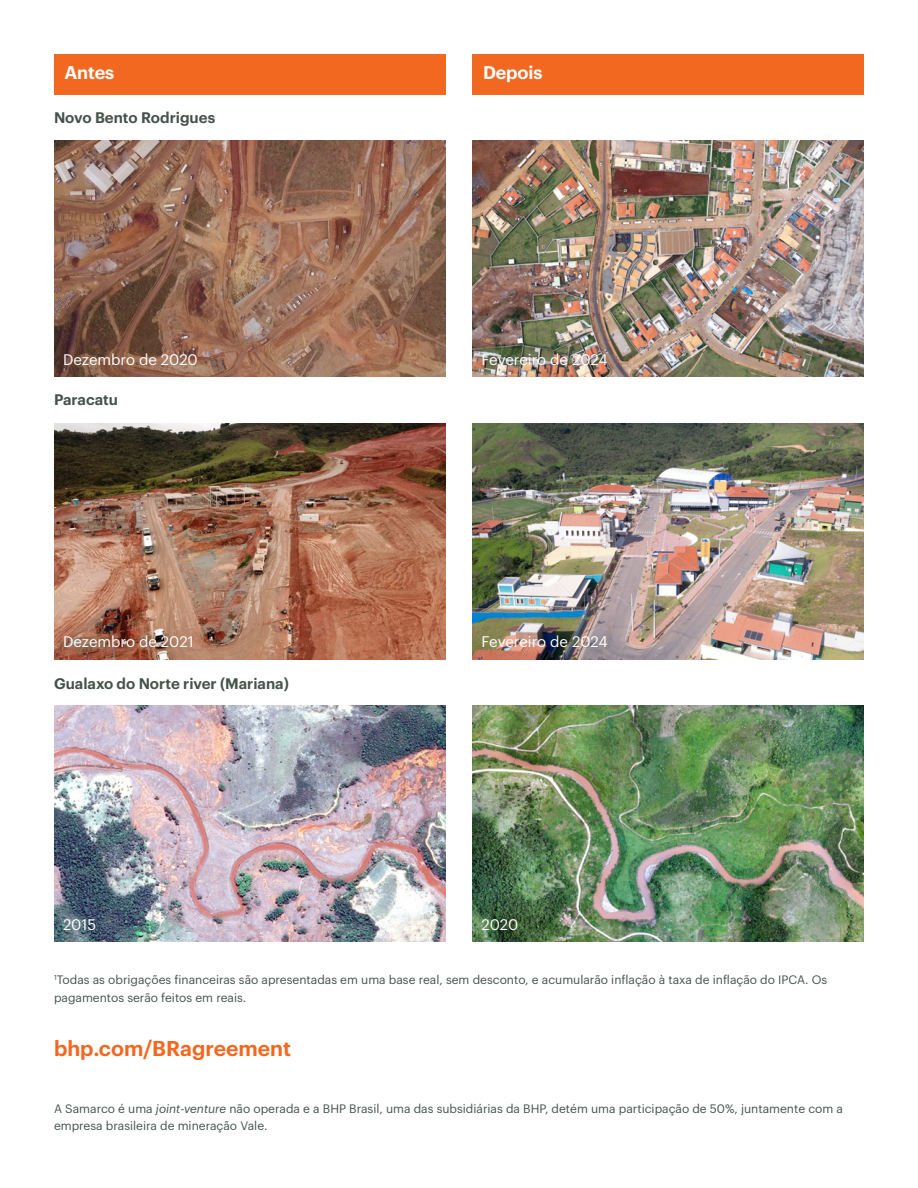
<style>
.page{position:relative;width:918px;height:1188px;background:#fff}
.page>*{position:absolute;margin:0;border:0;box-sizing:border-box;transform-origin:0 0}
.BHP_Body{font:600 21px "Graphik";color:#f36821}
.BHP_H2{font:600 18px "Graphik";letter-spacing:-.01em;color:#fff}
.BHP_Body-2{font:15px "Graphik";letter-spacing:-.005em;color:#fff}
.BHP_Body-3{font:600 15px "Graphik";color:#45524b}
.BHP_Body-4{font:12px/18px "Graphik";color:#45524b}
.s1{font-style:italic}
</style>
<div class="page">
<img style="left:54px;top:140px;width:392px;height:237px">
<img style="left:54px;top:424px;width:392px;height:236px">
<img style="left:472px;top:140px;width:392px;height:237px">
<img style="left:472px;top:424px;width:392px;height:236px">
<img style="left:54px;top:706px;width:392px;height:236px">
<img style="left:472px;top:706px;width:392px;height:236px">
<div style="left:54px;top:54px;width:392px;height:40px;background:#f36821"></div>
<div style="left:472px;top:54px;width:392px;height:40px;background:#f36821"></div>
<p class="BHP_H2" style="left:64px;top:59px;width:51px">Antes</p>
<p class="BHP_H2" style="left:483px;top:59px;width:61px">Depois</p>
<h3 class="BHP_Body-3" style="left:54px;top:106px;width:163px">Novo Bento Rodrigues</h3>
<h3 class="BHP_Body-2" style="left:63px;top:348px;width:136px">Dezembro de 2020</h3>
<h3 class="BHP_Body-2" style="left:482px;top:348px;width:128px">Fevereiro de 2024</h3>
<h3 class="BHP_Body-3" style="left:54px;top:388px;width:66px">Paracatu</h3>
<h3 class="BHP_Body-2" style="left:63px;top:630px;width:132px">Dezembro de 2021</h3>
<h3 class="BHP_Body-2" style="left:482px;top:630px;width:128px">Fevereiro de 2024</h3>
<h3 class="BHP_Body-3" style="left:54px;top:672px;width:236px">Gualaxo do Norte river (Mariana)</h3>
<h3 class="BHP_Body-2" style="left:63px;top:914px;width:35px">2015</h3>
<h3 class="BHP_Body-2" style="left:482px;top:914px;width:38px">2020</h3>
<h3 class="BHP_Body-4" style="left:54px;top:969px;width:775px"><sup>1</sup>Todas as obrigações financeiras são apresentadas em uma base real, sem desconto, e acumularão inflação à taxa de inflação do IPCA. Os pagamentos serão feitos em reais.</h3>
<h3 class="BHP_Body" style="left:54px;top:1032px;width:238px">bhp.com/BRagreement</h3>
<h3 class="BHP_Body-4" style="left:54px;top:1100px;width:791px;line-height:16.5px">A Samarco é uma <span class="s1">joint-venture</span> não operada e a BHP Brasil, uma das subsidiárias da BHP, detém uma participação de 50%, juntamente com a empresa brasileira de mineração Vale.</h3>
</div>
